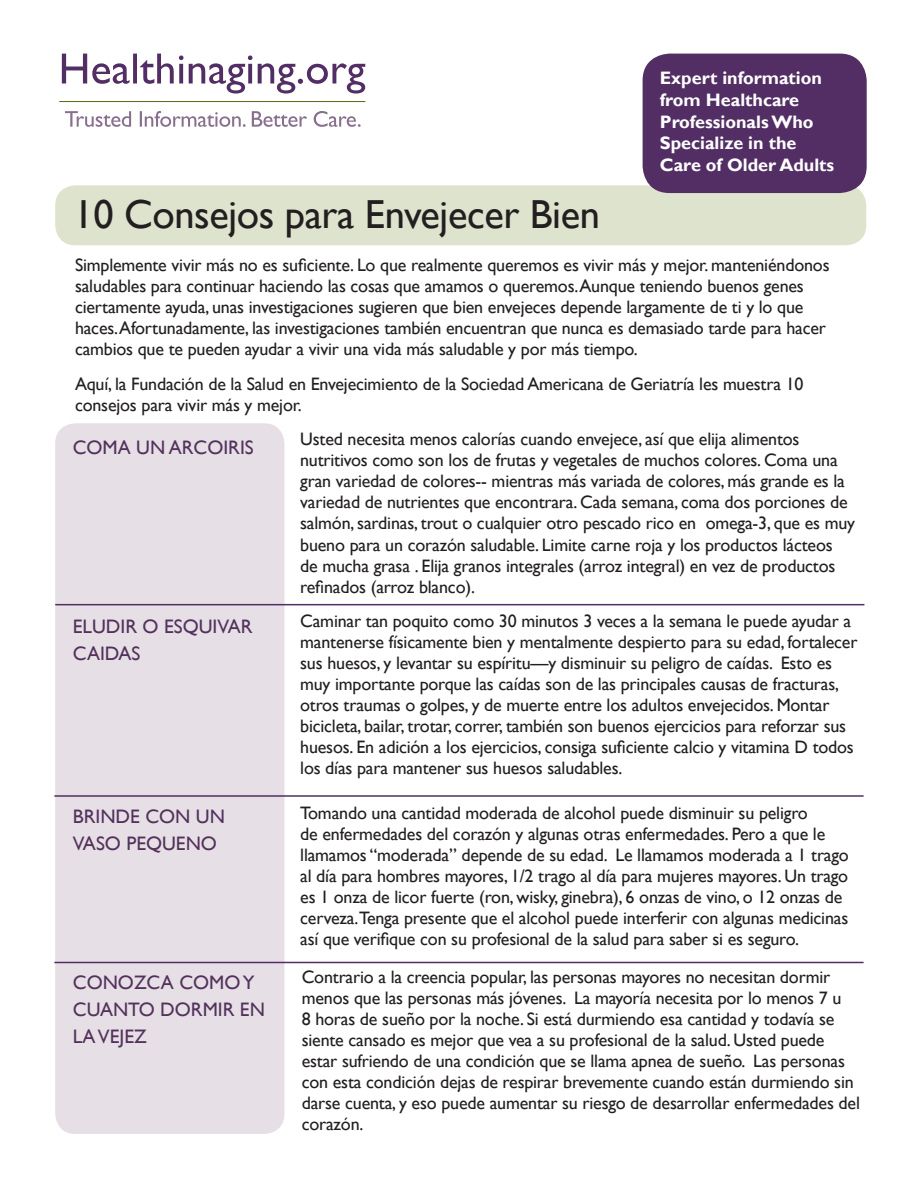
<style>
.page{position:relative;width:918px;height:1188px;background:#fff}
.page>*{position:absolute;margin:0;border:0;box-sizing:border-box;transform-origin:0 0}
.t1{font:40.5px "Gill Sans";letter-spacing:-.01em;color:#231f20}
.t2{font:19.5px/27px "Gill Sans";color:#53315b}
.t3{font:18px/21px "Gill Sans";letter-spacing:-.01em;color:#231f20}
.t4{font:700 18px/21.6px "Gill Sans";color:#fff}
</style>
<div class="page">
<div style="left:55px;top:185px;width:811px;height:60px;background:#dee3cd;border-radius:20px"></div>
<div style="left:643px;top:54px;width:224px;height:139px;background:#522e64;border-radius:27px"></div>
<hr style="left:59px;top:101px;width:306px;height:1px;background:#556b0e">
<svg style="left:65px;top:111px;width:296px;height:16px"></svg>
<svg style="left:62px;top:54px;width:303px;height:40px"></svg>
<div style="left:55px;top:423px;width:229px;height:711px;background:#e6dfe6;border-radius:20px"></div>
<hr style="left:55px;top:604px;width:809px;height:1px;background:#522e64">
<hr style="left:54px;top:795px;width:810px;height:2px;background:#522e64">
<hr style="left:54px;top:962px;width:810px;height:1px;background:#522e64">
<p class="t4" style="left:660px;top:68px;width:176px">Expert information from Healthcare<br>Professionals Who<br>Specialize in the<br>Care of Older Adults</p>
<h1 class="t1" style="left:74px;top:191px;width:528px">10 Consejos para Envejecer Bien</h1>
<p class="t3" style="left:75px;top:255px;width:756px">Simplemente vivir más no es suficiente. Lo que realmente queremos es vivir más y mejor. manteniéndonos saludables para continuar haciendo las cosas que amamos o queremos.Aunque teniendo buenos genes ciertamente ayuda, unas investigaciones sugieren que bien envejeces depende largamente de ti y lo que haces.Afortunadamente, las investigaciones también encuentran que nunca es demasiado tarde para hacer cambios que te pueden ayudar a vivir una vida más saludable y por más tiempo.</p>
<p class="t3" style="left:75px;top:374px;width:730px">Aquí, la Fundación de la Salud en Envejecimiento de la Sociedad Americana de Geriatría les muestra 10 consejos para vivir más y mejor.</p>
<p class="t2" style="left:73px;top:434px;width:183px">COMA UN ARCOIRIS</p>
<p class="t2" style="left:73px;top:613px;width:181px">ELUDIR O ESQUIVAR<br>CAIDAS</p>
<p class="t2" style="left:73px;top:803px;width:154px">BRINDE CON UN<br>VASO PEQUENO</p>
<p class="t3" style="left:300px;top:429px;width:556px">Usted necesita menos calorías cuando envejece, así que elija alimentos nutritivos como son los de frutas y vegetales de muchos colores. Coma una gran variedad de colores-- mientras más variada de colores, más grande es la variedad de nutrientes que encontrara. Cada semana, coma dos porciones de salmón, sardinas, trout o cualquier otro pescado rico en omega-3, que es muy bueno para un corazón saludable. Limite carne roja y los productos lácteos<br>de mucha grasa . Elija granos integrales (arroz integral) en vez de productos refinados (arroz blanco).</p>
<p class="t3" style="left:300px;top:611px;width:559px">Caminar tan poquito como 30 minutos 3 veces a la semana le puede ayudar a mantenerse físicamente bien y mentalmente despierto para su edad, fortalecer sus huesos, y levantar su espíritu—y disminuir su peligro de caídas. Esto es muy importante porque las caídas son de las principales causas de fracturas, otros traumas o golpes, y de muerte entre los adultos envejecidos. Montar bicicleta, bailar, trotar, correr, también son buenos ejercicios para reforzar sus huesos. En adición a los ejercicios, consiga suficiente calcio y vitamina D todos los días para mantener sus huesos saludables.</p>
<p class="t3" style="left:300px;top:803px;width:550px">Tomando una cantidad moderada de alcohol puede disminuir su peligro<br>de enfermedades del corazón y algunas otras enfermedades. Pero a que le llamamos “moderada” depende de su edad. Le llamamos moderada a 1 trago al día para hombres mayores, 1/2 trago al día para mujeres mayores. Un trago es 1 onza de licor fuerte (ron, wisky, ginebra), 6 onzas de vino, o 12 onzas de cerveza.Tenga presente que el alcohol puede interferir con algunas medicinas así que verifique con su profesional de la salud para saber si es seguro.</p>
<p class="t2" style="left:73px;top:969px;width:194px">CONOZCA COMO Y<br>CUANTO DORMIR EN<br>LA VEJEZ</p>
<p class="t3" style="left:302px;top:967px;width:560px">Contrario a la creencia popular, las personas mayores no necesitan dormir menos que las personas más jóvenes. La mayoría necesita por lo menos 7 u<br>8 horas de sueño por la noche. Si está durmiendo esa cantidad y todavía se siente cansado es mejor que vea a su profesional de la salud. Usted puede estar sufriendo de una condición que se llama apnea de sueño. Las personas con esta condición dejas de respirar brevemente cuando están durmiendo sin darse cuenta, y eso puede aumentar su riesgo de desarrollar enfermedades del corazón.</p>
</div>
